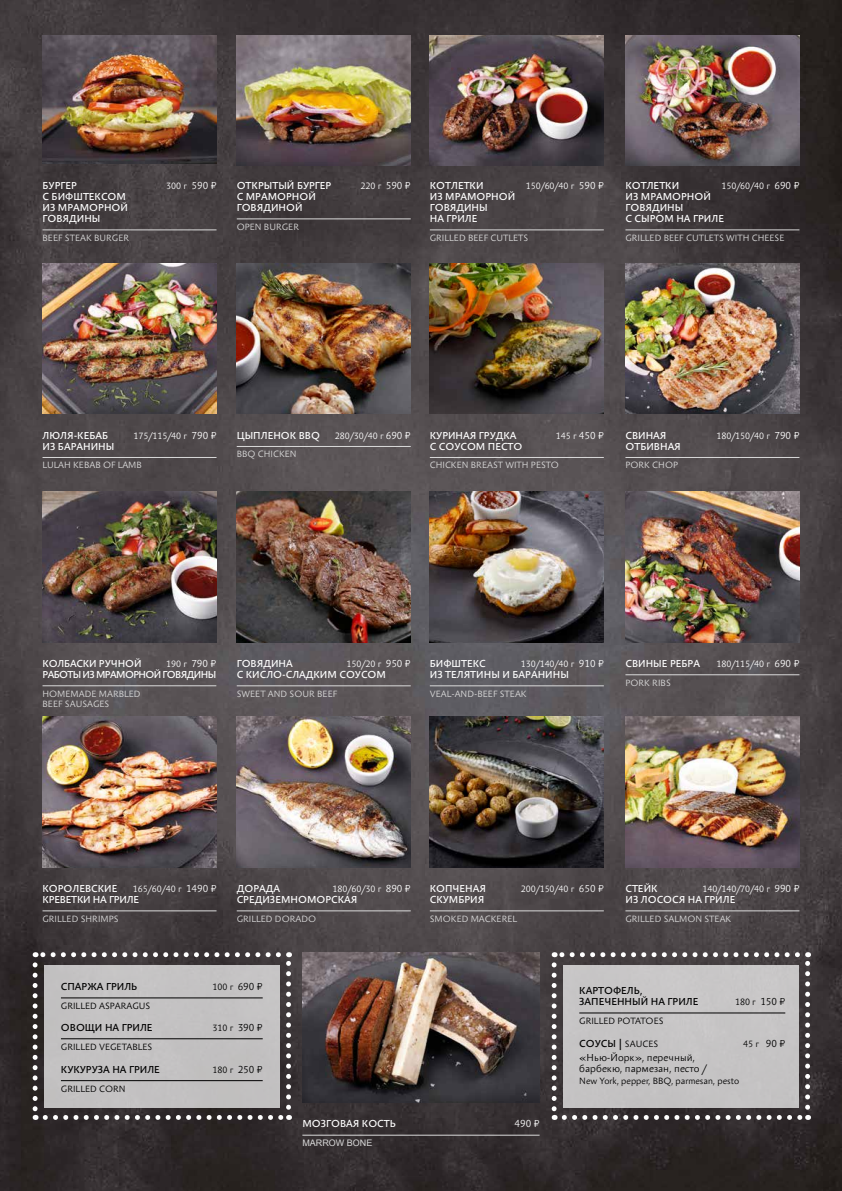
<style>
.page{position:relative;width:842px;height:1191px;background:#fff}
.page>*{position:absolute;margin:0;border:0;box-sizing:border-box;transform-origin:0 0}
.t1{font:10px/11px "Anselm Sans";color:#fff}
.t2{font:10px/11px "Anselm Sans";color:#000}
.t3{font:300 10px/11px "Anselm Sans";color:#000}
.t4{font:10px "Anselm Sans";letter-spacing:-.02em;color:#fff}
.t5{font:10px "Anselm Sans";letter-spacing:-.06em;color:#fff}
.t6{font:300 10px "Anselm Sans";color:#fff}
.t7{font:300 9px/10px "Anselm Sans";color:#dadada}
.t8{font:300 9px "Anselm Sans";color:#fff}
.t9{font:300 9px "Anselm Sans";color:#000}
.t10{font:9px "Arial Unicode MS";color:#dadada}
.s1{font-size:10px}
.s2{font-family:"PT Rouble Sans";font-weight:400;font-size:10px}
.s3{font-weight:300;font-size:9px}
.s4{font-family:"PT Rouble Sans";font-weight:400}
</style>
<div class="page">
<img style="left:0;top:0;width:842px;height:1191px">
<svg style="left:45px;top:1115px;width:238px;height:5px"></svg>
<svg style="left:33px;top:965px;width:5px;height:155px"></svg>
<svg style="left:286px;top:952px;width:5px;height:155px"></svg>
<svg style="left:35px;top:952px;width:243px;height:5px"></svg>
<svg style="left:552px;top:965px;width:5px;height:155px"></svg>
<svg style="left:564px;top:1115px;width:244px;height:5px"></svg>
<svg style="left:805px;top:952px;width:5px;height:155px"></svg>
<svg style="left:554px;top:952px;width:243px;height:5px"></svg>
<hr style="left:43px;top:457px;width:174px;height:1px;background:#dadada">
<hr style="left:43px;top:230px;width:174px;height:1px;background:#dadada">
<hr style="left:43px;top:685px;width:173px;height:1px;background:#dadada">
<hr style="left:43px;top:910px;width:174px;height:1px;background:#dadada">
<hr style="left:237px;top:446px;width:174px;height:1px;background:#dadada">
<hr style="left:430px;top:457px;width:174px;height:1px;background:#dadada">
<hr style="left:237px;top:219px;width:174px;height:1px;background:#dadada">
<hr style="left:625px;top:910px;width:174px;height:1px;background:#dadada">
<hr style="left:625px;top:457px;width:174px;height:1px;background:#dadada">
<hr style="left:430px;top:230px;width:174px;height:1px;background:#dadada">
<hr style="left:625px;top:230px;width:174px;height:1px;background:#dadada">
<hr style="left:625px;top:674px;width:174px;height:1px;background:#dadada">
<hr style="left:237px;top:910px;width:174px;height:1px;background:#dadada">
<hr style="left:430px;top:910px;width:174px;height:1px;background:#dadada">
<img style="left:43px;top:35px;width:174px;height:129px">
<img style="left:237px;top:35px;width:174px;height:131px">
<img style="left:430px;top:35px;width:174px;height:131px">
<img style="left:625px;top:35px;width:174px;height:131px">
<img style="left:43px;top:263px;width:174px;height:150px">
<img style="left:43px;top:492px;width:174px;height:150px">
<img style="left:43px;top:717px;width:173px;height:150px">
<img style="left:237px;top:263px;width:174px;height:150px">
<img style="left:430px;top:263px;width:174px;height:150px">
<hr style="left:302px;top:1134px;width:238px;height:1px;background:#dadada">
<img style="left:302px;top:952px;width:238px;height:150px">
<img style="left:625px;top:717px;width:174px;height:150px">
<img style="left:625px;top:263px;width:174px;height:150px">
<img style="left:625px;top:492px;width:174px;height:150px">
<img style="left:237px;top:717px;width:174px;height:150px">
<img style="left:430px;top:717px;width:174px;height:150px">
<hr style="left:237px;top:685px;width:174px;height:1px;background:#dadada">
<img style="left:237px;top:492px;width:174px;height:150px">
<hr style="left:430px;top:685px;width:174px;height:1px;background:#dadada">
<img style="left:430px;top:492px;width:174px;height:150px">
<div style="left:44px;top:965px;width:236px;height:142px;background:#c3c1c2"></div>
<div style="left:563px;top:965px;width:236px;height:142px;background:#c6c4c4"></div>
<hr style="left:61px;top:997px;width:202px;height:1px;background:#000">
<hr style="left:61px;top:1038px;width:202px;height:1px;background:#000">
<hr style="left:61px;top:1080px;width:202px;height:1px;background:#000">
<hr style="left:579px;top:1012px;width:206px;height:1px;background:#000">
<p class="t1" style="left:43px;top:180px;width:36px">БУРГЕР</p>
<p class="t8" style="left:166px;top:179px;width:52px">300 г <span class="s1">590</span> <span class="s2">"</span></p>
<p class="t1" style="left:43px;top:191px;width:87px">С БИФШТЕКСОМ<br>ИЗ МРАМОРНОЙ<br>ГОВЯДИНЫ</p>
<p class="t7" style="left:43px;top:233px;width:88px">BEEF STEAK BURGER</p>
<p class="t1" style="left:237px;top:180px;width:96px">ОТКРЫТЫЙ БУРГЕР</p>
<p class="t8" style="left:360px;top:179px;width:52px">220 г <span class="s1">590</span> <span class="s2">"</span></p>
<p class="t1" style="left:237px;top:191px;width:81px">С МРАМОРНОЙ<br>ГОВЯДИНОЙ</p>
<p class="t7" style="left:237px;top:222px;width:64px">OPEN BURGER</p>
<p class="t1" style="left:430px;top:180px;width:55px">КОТЛЕТКИ</p>
<p class="t8" style="left:526px;top:179px;width:80px">150/60/40 г <span class="s1">590</span> <span class="s2">"</span></p>
<p class="t1" style="left:430px;top:191px;width:87px">ИЗ МРАМОРНОЙ<br>ГОВЯДИНЫ<br>НА ГРИЛЕ</p>
<p class="t7" style="left:430px;top:233px;width:100px">GRILLED BEEF CUTLETS</p>
<p class="t1" style="left:625px;top:180px;width:55px">КОТЛЕТКИ</p>
<p class="t8" style="left:721px;top:179px;width:80px">150/60/40 г <span class="s1">690</span> <span class="s2">"</span></p>
<p class="t1" style="left:625px;top:191px;width:100px">ИЗ МРАМОРНОЙ<br>ГОВЯДИНЫ<br>С СЫРОМ НА ГРИЛЕ</p>
<p class="t7" style="left:625px;top:233px;width:161px">GRILLED BEEF CUTLETS WITH CHEESE</p>
<p class="t1" style="left:43px;top:429px;width:67px">ЛЮЛЯ-КЕБАБ</p>
<p class="t8" style="left:133px;top:429px;width:85px">175/115/40 г <span class="s1">790</span> <span class="s2">"</span></p>
<p class="t1" style="left:43px;top:440px;width:73px">ИЗ БАРАНИНЫ</p>
<p class="t7" style="left:43px;top:460px;width:101px">LULAH KEBAB OF LAMB</p>
<p class="t1" style="left:237px;top:429px;width:85px">ЦЫПЛЕНОК BBQ</p>
<p class="t8" style="left:335px;top:429px;width:77px">280/30/40 г <span class="s1">690</span> <span class="s2">"</span></p>
<p class="t7" style="left:237px;top:449px;width:61px">BBQ CHICKEN</p>
<p class="t1" style="left:430px;top:429px;width:88px">КУРИНАЯ ГРУДКА</p>
<p class="t8" style="left:556px;top:429px;width:49px">145 г <span class="s1">450</span> <span class="s2">"</span></p>
<p class="t1" style="left:430px;top:440px;width:94px">С СОУСОМ ПЕСТО</p>
<p class="t7" style="left:430px;top:460px;width:131px">CHICKEN BREAST WITH PESTO</p>
<p class="t1" style="left:625px;top:429px;width:43px">СВИНАЯ</p>
<p class="t8" style="left:716px;top:429px;width:85px">180/150/40 г <span class="s1">790</span> <span class="s2">"</span></p>
<p class="t1" style="left:625px;top:440px;width:57px">ОТБИВНАЯ</p>
<p class="t7" style="left:625px;top:460px;width:54px">PORK CHOP</p>
<p class="t4" style="left:43px;top:656px;width:101px">КОЛБАСКИ РУЧНОЙ</p>
<p class="t8" style="left:166px;top:657px;width:52px">190 г <span class="s1">790</span> <span class="s2">"</span></p>
<p class="t5" style="left:43px;top:667px;width:175px">РАБОТЫ ИЗ МРАМОРНОЙ ГОВЯДИНЫ</p>
<p class="t7" style="left:43px;top:688px;width:100px">HOMEMADE MARBLED<br>BEEF SAUSAGES</p>
<p class="t1" style="left:237px;top:658px;width:58px">ГОВЯДИНА</p>
<p class="t8" style="left:347px;top:657px;width:66px">150/20 г <span class="s1">950</span> <span class="s2">"</span></p>
<p class="t1" style="left:237px;top:669px;width:151px">С КИСЛО-СЛАДКИМ СОУСОМ</p>
<p class="t7" style="left:237px;top:688px;width:102px">SWEET AND SOUR BEEF</p>
<p class="t1" style="left:430px;top:658px;width:58px">БИФШТЕКС</p>
<p class="t8" style="left:521px;top:657px;width:85px">130/140/40 г <span class="s1">910</span> <span class="s2">"</span></p>
<p class="t1" style="left:430px;top:669px;width:141px">ИЗ ТЕЛЯТИНЫ И БАРАНИНЫ</p>
<p class="t7" style="left:430px;top:688px;width:98px">VEAL-AND-BEEF STEAK</p>
<p class="t1" style="left:625px;top:658px;width:76px">СВИНЫЕ РЕБРА</p>
<p class="t8" style="left:716px;top:657px;width:85px">180/115/40 г <span class="s1">690</span> <span class="s2">"</span></p>
<p class="t7" style="left:625px;top:677px;width:47px">PORK RIBS</p>
<p class="t1" style="left:43px;top:883px;width:76px">КОРОЛЕВСКИЕ</p>
<p class="t8" style="left:133px;top:882px;width:85px">165/60/40 г <span class="s1">1490</span> <span class="s2">"</span></p>
<p class="t4" style="left:43px;top:892px;width:98px">КРЕВЕТКИ НА ГРИЛЕ</p>
<p class="t7" style="left:43px;top:913px;width:78px">GRILLED SHRIMPS</p>
<p class="t1" style="left:237px;top:883px;width:45px">ДОРАДА</p>
<p class="t8" style="left:333px;top:882px;width:80px">180/60/30 г <span class="s1">890</span> <span class="s2">"</span></p>
<p class="t1" style="left:237px;top:894px;width:122px">СРЕДИЗЕМНОМОРСКАЯ</p>
<p class="t7" style="left:237px;top:913px;width:81px">GRILLED DORADO</p>
<p class="t1" style="left:430px;top:883px;width:58px">КОПЧЕНАЯ</p>
<p class="t8" style="left:521px;top:882px;width:85px">200/150/40 г <span class="s1">650</span> <span class="s2">"</span></p>
<p class="t1" style="left:430px;top:894px;width:56px">СКУМБРИЯ</p>
<p class="t7" style="left:430px;top:913px;width:89px">SMOKED MACKEREL</p>
<p class="t1" style="left:625px;top:883px;width:34px">СТЕЙК</p>
<p class="t8" style="left:702px;top:882px;width:99px">140/140/70/40 г <span class="s1">990</span> <span class="s2">"</span></p>
<p class="t1" style="left:625px;top:894px;width:111px">ИЗ ЛОСОСЯ НА ГРИЛЕ</p>
<p class="t7" style="left:625px;top:913px;width:107px">GRILLED SALMON STEAK</p>
<p class="t2" style="left:61px;top:981px;width:78px">СПАРЖА ГРИЛЬ</p>
<p class="t9" style="left:212px;top:980px;width:52px">100 г <span class="s1">690</span> <span class="s2">"</span></p>
<p class="t9" style="left:61px;top:999px;width:91px">GRILLED ASPARAGUS</p>
<p class="t2" style="left:61px;top:1021px;width:93px">ОВОЩИ НА ГРИЛЕ</p>
<p class="t9" style="left:212px;top:1021px;width:52px">310 г <span class="s1">390</span> <span class="s2">"</span></p>
<p class="t9" style="left:61px;top:1040px;width:93px">GRILLED VEGETABLES</p>
<p class="t2" style="left:61px;top:1063px;width:101px">КУКУРУЗА НА ГРИЛЕ</p>
<p class="t9" style="left:212px;top:1063px;width:52px">180 г <span class="s1">250</span> <span class="s2">"</span></p>
<p class="t9" style="left:61px;top:1082px;width:66px">GRILLED CORN</p>
<p class="t2" style="left:579px;top:985px;width:121px">КАРТОФЕЛЬ,<br>ЗАПЕЧЕННЫЙ НА ГРИЛЕ</p>
<p class="t9" style="left:735px;top:995px;width:52px">180 г <span class="s1">150</span> <span class="s2">"</span></p>
<p class="t9" style="left:579px;top:1014px;width:86px">GRILLED POTATOES</p>
<p class="t2" style="left:579px;top:1038px;width:81px">СОУСЫ | <span class="s3">SAUCES</span></p>
<p class="t9" style="left:743px;top:1037px;width:44px">45 г <span class="s1">90</span> <span class="s2">"</span></p>
<p class="t3" style="left:579px;top:1052px;width:129px">«Нью-Йорк», перечный, барбекю, пармезан, песто /</p>
<p class="t9" style="left:579px;top:1074px;width:161px">New York, pepper, BBQ, parmesan, pesto</p>
<p class="t1" style="left:302px;top:1118px;width:95px">МОЗГОВАЯ КОСТЬ</p>
<p class="t6" style="left:515px;top:1116px;width:26px">490 <span class="s4">"</span></p>
<p class="t10" style="left:302px;top:1136px;width:72px">MARROW BONE</p>
</div>
